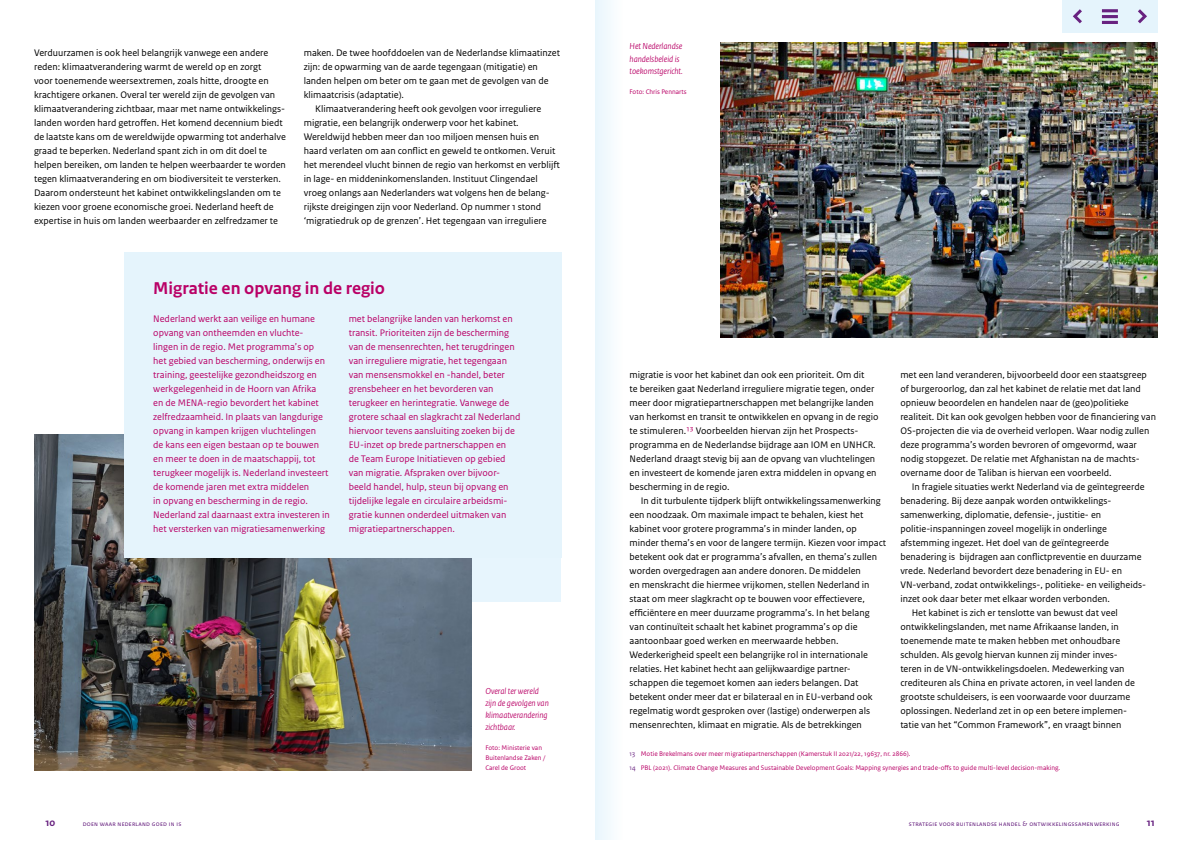
<style>
.page{position:relative;width:1191px;height:842px;background:#fff}
.page>*{position:absolute;margin:0;border:0;box-sizing:border-box;transform-origin:0 0}
.H5_titel_kadertekst{font:700 18px "Rijksoverheid Sans Text";color:#b90066}
.t1{font:700 11px "Rijksoverheid Sans Text";color:#682280}
.p_zonder_inspring{font:10px/14px "Rijksoverheid Sans Text";color:#000}
.p_kadertekst{font:10px/14px "Rijksoverheid Sans Text";color:#b90066}
.p_figuur_bijschrift{font:italic 9.1px/12.2px "Rijksoverheid Sans Heading";color:#b90066}
.Voetnoten{font:7px "Rijksoverheid Sans Text";color:#b90066}
.t2{font:7px "Rijksoverheid Sans Text";letter-spacing:.03em;color:#682280}
.Bron{font:7px/10px "Rijksoverheid Sans Text";color:#b90066}
.s1{color:#b90066}
.s2{color:#682280}
</style>
<div class="page">
<div style="left:213px;top:481px;width:348px;height:121px;background:#e7f5fd"></div>
<img style="left:34px;top:434px;width:437px;height:336px">
<div style="left:124px;top:252px;width:437px;height:306px;background:#e5f4fc"></div>
<img style="left:720px;top:43px;width:437px;height:294px">
<div style="left:1125px;top:0;width:32px;height:33px;background:#e5f4fc"></div>
<svg style="left:1138px;top:9px;width:9px;height:15px"></svg>
<div style="left:1062px;top:0;width:32px;height:33px;background:#e5f4fc"></div>
<svg style="left:1073px;top:9px;width:9px;height:15px"></svg>
<div style="left:1094px;top:0;width:31px;height:33px;background:#e5f4fc"></div>
<svg style="left:1102px;top:9px;width:15px;height:15px"></svg>
<div style="left:595px;top:0;width:55px;height:840px;background:linear-gradient(to right,#eef7fd,#fff)"></div>
<p class="p_zonder_inspring" style="left:34px;top:46px;width:253px">Verduurzamen is ook heel belangrijk vanwege een andere reden: klimaatverandering warmt de wereld op en zorgt<br>voor toenemende weersextremen, zoals hitte, droogte en krachtigere orkanen. Overal ter wereld zijn de gevolgen van klimaatverandering zichtbaar, maar met name ontwikkelings&shy;landen worden hard getroffen. Het komend decennium biedt de laatste kans om de wereldwijde opwarming tot anderhalve graad te beperken. Nederland spant zich in om dit doel te helpen bereiken, om landen te helpen weerbaarder te worden tegen klimaatverandering en om biodiversiteit te versterken.<br>Daarom ondersteunt het kabinet ontwikkelingslanden om te kiezen voor groene economische groei. Nederland heeft de expertise in huis om landen weerbaarder en zelfredzamer te</p>
<p class="p_zonder_inspring" style="left:304px;top:46px;width:258px">maken. De twee hoofddoelen van de Nederlandse klimaatinzet zijn: de opwarming van de aarde tegengaan (mitigatie) en landen helpen om beter om te gaan met de gevolgen van de klimaatcrisis (adaptatie).</p>
<p class="p_zonder_inspring" style="left:304px;top:102px;width:258px;text-indent:11px">Klimaatverandering heeft ook gevolgen voor irreguliere migratie, een belangrijk onderwerp voor het kabinet.<br>Wereldwijd hebben meer dan 100 miljoen mensen huis en haard verlaten om aan conflict en geweld te ontkomen. Veruit het merendeel vlucht binnen de regio van herkomst en verblijft in lage- en middeninkomenslanden. Instituut Clingendael vroeg onlangs aan Nederlanders wat volgens hen de belang&shy;rijkste dreigingen zijn voor Nederland. Op nummer 1 stond ‘migratiedruk op de grenzen’. Het tegengaan van irreguliere</p>
<h5 class="H5_titel_kadertekst" style="left:153px;top:278px;width:233px">Migratie en opvang in de regio</h5>
<p class="p_kadertekst" style="left:153px;top:312px;width:178px">Nederland werkt aan veilige en humane opvang van ontheemden en vluchte&shy;lingen in de regio. Met programma’s op het gebied van bescherming, onderwijs en training, geestelijke gezondheidszorg en werkgelegenheid in de Hoorn van Afrika<br>en de MENA-regio bevordert het kabinet zelfredzaamheid. In plaats van langdurige opvang in kampen krijgen vluchtelingen<br>de kans een eigen bestaan op te bouwen en meer te doen in de maatschappij, tot terugkeer mogelijk is. Nederland investeert de komende jaren met extra middelen<br>in opvang en bescherming in de regio.<br>Nederland zal daarnaast extra investeren in het versterken van migratiesamenwerking</p>
<p class="p_kadertekst" style="left:349px;top:312px;width:173px">met belangrijke landen van herkomst en transit. Prioriteiten zijn de bescherming van de mensenrechten, het terugdringen van irreguliere migratie, het tegengaan van mensensmokkel en -handel, beter grensbeheer en het bevorderen van terugkeer en herintegratie. Vanwege de grotere schaal en slagkracht zal Nederland hiervoor tevens aansluiting zoeken bij de EU-inzet op brede partnerschappen en<br>de Team Europe Initiatieven op gebied van migratie. Afspraken over bijvoor&shy;beeld handel, hulp, steun bij opvang en tijdelijke legale en circulaire arbeidsmi&shy;gratie kunnen onderdeel uitmaken van migratiepartnerschappen.</p>
<p class="p_figuur_bijschrift" style="left:485px;top:685px;width:65px">Overal ter wereld zijn de gevolgen van klimaatverandering zichtbaar.</p>
<p class="Bron" style="left:485px;top:743px;width:61px">Foto: Ministerie van<br>Buitenlandse Zaken /<br>Carel de Groot</p>
<p class="p_figuur_bijschrift" style="left:629px;top:40px;width:55px">Het Nederlandse handelsbeleid is toekomstgericht.</p>
<p class="Bron" style="left:629px;top:87px;width:59px">Foto: Chris Pennarts</p>
<p class="p_zonder_inspring" style="left:629px;top:368px;width:251px">migratie is voor het kabinet dan ook een prioriteit. Om dit<br>te bereiken gaat Nederland irreguliere migratie tegen, onder meer door migratiepartnerschappen met belangrijke landen van herkomst en transit te ontwikkelen en opvang in de regio te stimuleren.<span class="s1">13</span> Voorbeelden hiervan zijn het Prospects&shy;programma en de Nederlandse bijdrage aan IOM en UNHCR.<br>Nederland draagt stevig bij aan de opvang van vluchtelingen en investeert de komende jaren extra middelen in opvang en bescherming in de regio.</p>
<p class="p_zonder_inspring" style="left:629px;top:494px;width:258px;text-indent:11px">In dit turbulente tijdperk blijft ontwikkelingssamenwerking een noodzaak. Om maximale impact te behalen, kiest het kabinet voor grotere programma’s in minder landen, op minder thema’s en voor de langere termijn. Kiezen voor impact betekent ook dat er programma’s afvallen, en thema’s zullen worden overgedragen aan andere donoren. De middelen<br>en menskracht die hiermee vrijkomen, stellen Nederland in staat om meer slagkracht op te bouwen voor effectievere, efficiëntere en meer duurzame programma’s. In het belang van continuïteit schaalt het kabinet programma’s op die aantoonbaar goed werken en meerwaarde hebben.</p>
<p class="p_zonder_inspring" style="left:629px;top:648px;width:244px">Wederkerigheid speelt een belangrijke rol in internationale relaties. Het kabinet hecht aan gelijkwaardige partner&shy;schappen die tegemoet komen aan ieders belangen. Dat betekent onder meer dat er bilateraal en in EU-verband ook regelmatig wordt gesproken over (lastige) onderwerpen als mensenrechten, klimaat en migratie. Als de betrekkingen</p>
<p class="p_zonder_inspring" style="left:900px;top:368px;width:257px">met een land veranderen, bijvoorbeeld door een staatsgreep of burgeroorlog, dan zal het kabinet de relatie met dat land opnieuw beoordelen en handelen naar de (geo)politieke realiteit. Dit kan ook gevolgen hebben voor de financiering van OS-projecten die via de overheid verlopen. Waar nodig zullen deze programma’s worden bevroren of omgevormd, waar nodig stopgezet. De relatie met Afghanistan na de machts&shy;overname door de Taliban is hiervan een voorbeeld.</p>
<p class="p_zonder_inspring" style="left:900px;top:480px;width:247px;text-indent:11px">In fragiele situaties werkt Nederland via de geïntegreerde benadering. Bij deze aanpak worden ontwikkelings&shy;samenwerking, diplomatie, defensie-, justitie- en politie-inspanningen zoveel mogelijk in onderlinge afstemming ingezet. Het doel van de geïntegreerde benadering is bijdragen aan conflictpreventie en duurzame vrede. Nederland bevordert deze benadering in EU- en VN-verband, zodat ontwikkelings-, politieke- en veiligheids&shy;inzet ook daar beter met elkaar worden verbonden.</p>
<p class="p_zonder_inspring" style="left:900px;top:606px;width:236px;text-indent:11px">Het kabinet is zich er tenslotte van bewust dat veel ontwikkelingslanden, met name Afrikaanse landen, in toenemende mate te maken hebben met onhoudbare schulden. Als gevolg hiervan kunnen zij minder inves&shy;teren in de VN-ontwikkelingsdoelen. Medewerking van crediteuren als China en private actoren, in veel landen de grootste schuldeisers, is een voorwaarde voor duurzame oplossingen. Nederland zet in op een betere implemen&shy;tatie van het “Common Framework”, en vraagt binnen</p>
<p class="Voetnoten" style="left:629px;top:750px;width:283px"><span class="s2">13</span> Motie Brekelmans over meer migratiepartnerschappen (Kamerstuk II 2021/22, 19637, nr. 2866).</p>
<p class="Voetnoten" style="left:629px;top:764px;width:432px"><span class="s2">14</span> PBL (2021). Climate Change Measures and Sustainable Development Goals: Mapping synergies and trade-offs to guide multi-level decision-making.</p>
<p class="t1" style="left:45px;top:816px;width:11px">10</p>
<p class="t2" style="left:83px;top:820px;width:100px">doen waar nederland goed in is</p>
<p class="t2" style="left:908px;top:820px;width:212px">strategie voor buitenlandse handel &amp; ontwikkelingssamenwerking</p>
<p class="t1" style="left:1146px;top:816px;width:10px">11</p>
</div>
